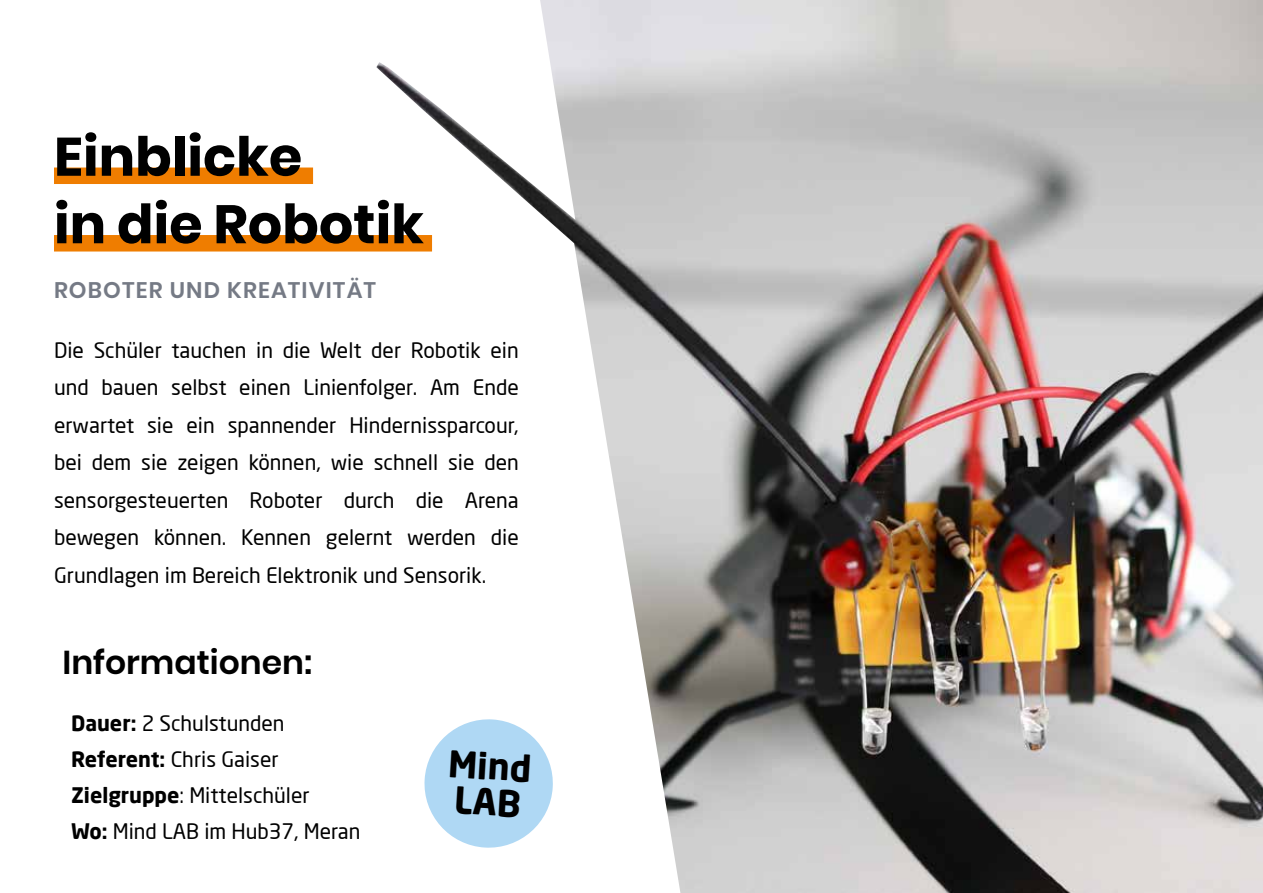
<style>
.page{position:relative;width:1263px;height:893px;background:#fff}
.page>*{position:absolute;margin:0;border:0;box-sizing:border-box;transform-origin:0 0}
.t1{font:700 54px/67.5px "Poppins";color:#000}
.t2{font:700 36px/36px "Neo Sans Pro";color:#000}
.t3{font:600 33px "Poppins";color:#000}
.t4{font:600 22.5px "Poppins";letter-spacing:.05em;color:#757a85}
.t5{font:21px/37.5px "Neo Sans Pro";color:#000;text-align:justify}
.s1{font-weight:700}
</style>
<div class="page">
<img style="left:376px;top:0;width:887px;height:893px">
<div style="left:54px;top:168px;width:259px;height:16px;background:#ef7d00"></div>
<div style="left:54px;top:235px;width:378px;height:17px;background:#ef7d00"></div>
<svg style="left:422px;top:717px;width:133px;height:133px"></svg>
<h1 class="t1" style="left:54px;top:123px;width:371px">Einblicke<br>in die Robotik</h1>
<p class="t4" style="left:54px;top:277px;width:324px">ROBOTER UND KREATIVITÄT</p>
<p class="t5" style="left:54px;top:331px;width:466px">Die Schüler tauchen in die Welt der Robotik ein und bauen selbst einen Linienfolger. Am Ende erwartet sie ein spannender Hindernissparcour, bei dem sie zeigen können, wie schnell sie den sensorgesteuerten Roboter durch die Arena bewegen können. Kennen gelernt werden die Grundlagen im Bereich Elektronik und Sensorik.</p>
<h3 class="t3" style="left:63px;top:643px;width:251px">Informationen:</h3>
<p class="t5" style="left:71px;top:705px;width:291px;line-height:36px;text-align:left"><span class="s1">Dauer:</span> 2 Schulstunden<br><span class="s1">Referent:</span> Chris Gaiser<br><span class="s1">Zielgruppe</span>: Mittelschüler<br><span class="s1">Wo:</span> Mind LAB im Hub37, Meran</p>
<h2 class="t2" style="left:450px;top:744px;width:85px;rotate:4deg">Mind<br>LAB</h2>
</div>
